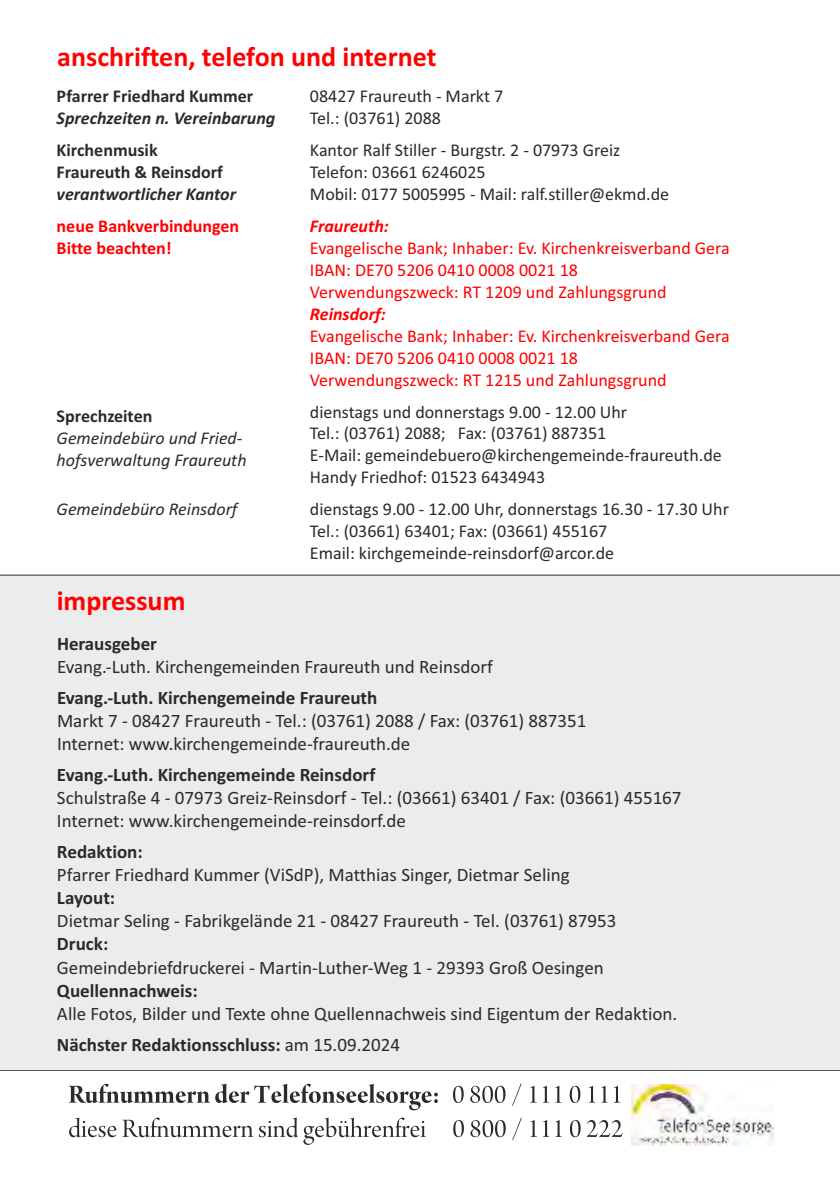
<style>
.page{position:relative;width:840px;height:1191px;background:#fff}
.page>*{position:absolute;margin:0;border:0;box-sizing:border-box;transform-origin:0 0}
.t1{font:700 28px "Calibri";color:#f00}
.t2{font:19px/23.2px "Calibri";color:#2b2a29}
.t3{font:700 19px "Calibri";color:#2b2a29}
.t4{font:18px/22px "Calibri";color:#2b2a29}
.t5{font:18px/22px "Calibri";color:#f00}
.t6{font:700 18px/22px "Calibri";color:#2b2a29}
.t7{font:italic 18px/22px "Calibri";color:#2b2a29}
.t8{font:italic 700 18px "Calibri";color:#2b2a29}
.t9{font:700 18px/22px "Calibri";color:#f00}
.t10{font:italic 700 18px "Calibri";color:#f00}
.s1{font-weight:700}
</style>
<div class="page">
<div style="left:0;top:575px;width:839px;height:496px;background:#ebecec"></div>
<svg style="left:69px;top:1083px;width:553px;height:61px"></svg>
<img style="left:631px;top:1084px;width:142px;height:61px">
<h1 class="t1" style="left:57px;top:45px;width:380px">anschriften, telefon und internet</h1>
<p class="t6" style="left:57px;top:87px;width:198px">Pfarrer Friedhard Kummer</p>
<p class="t8" style="left:57px;top:111px;width:220px">Sprechzeiten n. Vereinbarung</p>
<p class="t6" style="left:57px;top:141px;width:168px">Kirchenmusik<br>Fraureuth &amp; Reinsdorf</p>
<p class="t8" style="left:57px;top:187px;width:181px">verantwortlicher Kantor</p>
<p class="t9" style="left:57px;top:216px;width:184px">neue Bankverbindungen<br>Bitte beachten!</p>
<p class="t4" style="left:310px;top:87px;width:195px">08427 Fraureuth - Markt 7<br>Tel.: (03761) 2088</p>
<p class="t4" style="left:310px;top:141px;width:360px">Kantor Ralf Stiller - Burgstr. 2 - 07973 Greiz<br>Telefon: 03661 6246025<br>Mobil: 0177 5005995 - Mail: ralf.stiller@ekmd.de</p>
<p class="t10" style="left:310px;top:218px;width:80px">Fraureuth:</p>
<p class="t5" style="left:310px;top:238px;width:421px">Evangelische Bank; Inhaber: Ev. Kirchenkreisverband Gera<br>IBAN: DE70 5206 0410 0008 0021 18<br>Verwendungszweck: RT 1209 und Zahlungsgrund</p>
<p class="t10" style="left:310px;top:306px;width:77px">Reinsdorf:</p>
<p class="t5" style="left:310px;top:326px;width:421px">Evangelische Bank; Inhaber: Ev. Kirchenkreisverband Gera<br>IBAN: DE70 5206 0410 0008 0021 18<br>Verwendungszweck: RT 1215 und Zahlungsgrund</p>
<p class="t4" style="left:310px;top:402px;width:413px">dienstags und donnerstags 9.00 - 12.00 Uhr<br>Tel.: (03761) 2088; Fax: (03761) 887351<br>E-Mail: gemeindebuero@kirchengemeinde-fraureuth.de Handy Friedhof: 01523 6434943</p>
<p class="t4" style="left:310px;top:500px;width:420px">dienstags 9.00 - 12.00 Uhr, donnerstags 16.30 - 17.30 Uhr<br>Tel.: (03661) 63401; Fax: (03661) 455167<br>Email: kirchgemeinde-reinsdorf@arcor.de</p>
<p class="t6" style="left:57px;top:407px;width:97px">Sprechzeiten</p>
<p class="t7" style="left:57px;top:429px;width:191px">Gemeindebüro und Fried&shy;hofsverwaltung Fraureuth</p>
<p class="t7" style="left:57px;top:500px;width:182px">Gemeindebüro Reinsdorf</p>
<h1 class="t1" style="left:57px;top:589px;width:130px">impressum</h1>
<p class="t3" style="left:57px;top:636px;width:101px">Herausgeber</p>
<p class="t2" style="left:57px;top:657px;width:437px">Evang.-Luth. Kirchengemeinden Fraureuth und Reinsdorf</p>
<p class="t3" style="left:57px;top:689px;width:322px">Evang.-Luth. Kirchengemeinde Fraureuth</p>
<p class="t2" style="left:57px;top:710px;width:530px">Markt 7 - 08427 Fraureuth - Tel.: (03761) 2088 / Fax: (03761) 887351<br>Internet: www.kirchengemeinde-fraureuth.de</p>
<p class="t3" style="left:57px;top:766px;width:320px">Evang.-Luth. Kirchengemeinde Reinsdorf</p>
<p class="t2" style="left:57px;top:787px;width:625px">Schulstraße 4 - 07973 Greiz-Reinsdorf - Tel.: (03661) 63401 / Fax: (03661) 455167<br>Internet: www.kirchengemeinde-reinsdorf.de</p>
<p class="t3" style="left:57px;top:843px;width:87px">Redaktion:</p>
<p class="t2" style="left:57px;top:864px;width:514px">Pfarrer Friedhard Kummer (ViSdP), Matthias Singer, Dietmar Seling</p>
<p class="t3" style="left:57px;top:889px;width:60px">Layout:</p>
<p class="t2" style="left:57px;top:911px;width:560px">Dietmar Seling - Fabrikgelände 21 - 08427 Fraureuth - Tel. (03761) 87953</p>
<p class="t3" style="left:57px;top:936px;width:53px">Druck:</p>
<p class="t2" style="left:57px;top:957px;width:548px">Gemeindebriefdruckerei - Martin-Luther-Weg 1 - 29393 Groß Oesingen</p>
<p class="t3" style="left:57px;top:982px;width:142px">Quellennachweis:</p>
<p class="t2" style="left:57px;top:1000px;width:621px;line-height:30.6px">Alle Fotos, Bilder und Texte ohne Quellennachweis sind Eigentum der Redaktion.<br><span class="s1">Nächster Redaktionsschluss:</span> am 15.09.2024</p>
</div>
